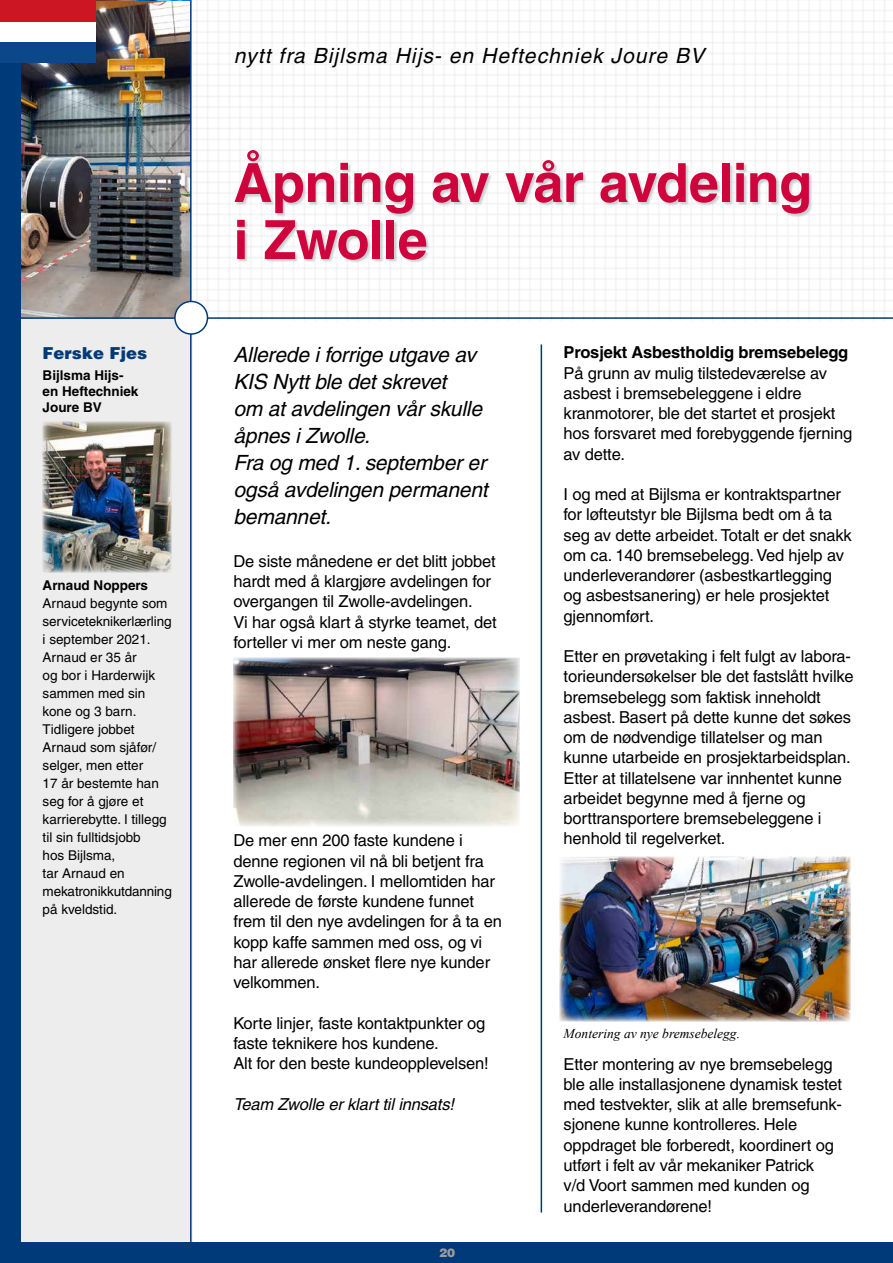
<style>
.page{position:relative;width:893px;height:1263px;background:#003a78}
.page>*{position:absolute;margin:0;border:0;box-sizing:border-box;transform-origin:0 0}
.t1{font:700 54px/57px "Helvetica";letter-spacing:-.015em;color:#d0043c}
.t2{font:italic 21px/27px "Helvetica";letter-spacing:-.01em;color:#000}
.t3{font:italic 21px "Helvetica";letter-spacing:.05em;color:#000}
.t4{font:16.5px/20.2px "Helvetica";letter-spacing:-.01em;color:#000}
.t5{font:700 16.5px "Helvetica";letter-spacing:-.01em;color:#000}
.t6{font:italic 16.5px "Helvetica";letter-spacing:-.01em;color:#000}
.t7{font:900 16.5px "Helvetica";color:#003a78}
.t8{font:13.5px/18px "Helvetica";color:#000}
.t9{font:700 13.5px/16.2px "Helvetica";color:#000}
.t10{font:italic 13.5px "Times New Roman";color:#000}
.t11{font:900 12px "Helvetica";color:#9d9d9c}
</style>
<div class="page">
<div style="left:21px;top:0;width:872px;height:1242px;background:#fff"></div>
<div style="left:21px;top:319px;width:172px;height:923px;background:#ededed"></div>
<img style="left:193px;top:0;width:700px;height:320px">
<img style="left:21px;top:1px;width:169px;height:316px">
<div style="left:235px;top:151px;width:577px;height:112px;background:#bac0c5;opacity:.75"></div>
<hr style="left:20px;top:317px;width:873px;height:2px;background:#003a78">
<img style="left:560px;top:856px;width:290px;height:165px">
<hr style="left:541px;top:344px;width:1px;height:868px;background:#003a78">
<img style="left:233px;top:658px;width:287px;height:168px">
<img style="left:43px;top:422px;width:128px;height:150px">
<img style="left:21px;top:0;width:169px;height:1px">
<div style="left:11px;top:1px;width:85px;height:62px;background:#fff"></div>
<div style="left:11px;top:43px;width:85px;height:20px;background:#0b4789"></div>
<div style="left:11px;top:0;width:85px;height:22px;background:#cc1624"></div>
<div style="left:0;top:1px;width:12px;height:62px;background:#fff"></div>
<div style="left:0;top:43px;width:12px;height:20px;background:#0b4789"></div>
<div style="left:0;top:0;width:12px;height:22px;background:#cc1624"></div>
<hr style="left:190px;top:0;width:2px;height:1242px;background:#003a78">
<div style="left:175px;top:301px;width:32px;height:33px;background:#fff;border-radius:50%"></div>
<div style="left:174px;top:301px;width:34px;height:34px;border:2px solid #003a78;border-radius:50%"></div>
<p class="t7" style="left:43px;top:342px;width:106px">Ferske Fjes</p>
<p class="t9" style="left:43px;top:367px;width:97px">Bijlsma Hijs&shy;en Heftechniek<br>Joure BV</p>
<p class="t9" style="left:43px;top:577px;width:107px">Arnaud Noppers</p>
<p class="t8" style="left:43px;top:595px;width:131px">Arnaud begynte som serviceteknikerlærling i september 2021.<br>Arnaud er 35 år<br>og bor i Harderwijk sammen med sin kone og 3 barn.<br>Tidligere jobbet<br>Arnaud som sjåfør/ selger, men etter<br>17 år bestemte han seg for å gjøre et karrierebytte. I tillegg til sin fulltidsjobb<br>hos Bijlsma,<br>tar Arnaud en mekatronikkutdanning på kveldstid.</p>
<p class="t3" style="left:234px;top:43px;width:472px">nytt fra Bijlsma Hijs- en Heftechniek Joure BV</p>
<h1 class="t1" style="left:233px;top:154px;width:580px">Åpning av vår avdeling i Zwolle</h1>
<p class="t2" style="left:233px;top:341px;width:256px">Allerede i forrige utgave av<br>KIS Nytt ble det skrevet<br>om at avdelingen vår skulle åpnes i Zwolle.<br>Fra og med 1. september er også avdelingen permanent bemannet.</p>
<p class="t4" style="left:233px;top:551px;width:265px">De siste månedene er det blitt jobbet hardt med å klargjøre avdelingen for overgangen til Zwolle-avdelingen.<br>Vi har også klart å styrke teamet, det forteller vi mer om neste gang.</p>
<p class="t4" style="left:233px;top:830px;width:270px">De mer enn 200 faste kundene i denne regionen vil nå bli betjent fra<br>Zwolle-avdelingen. I mellomtiden har allerede de første kundene funnet frem til den nye avdelingen for å ta en kopp kaffe sammen med oss, og vi har allerede ønsket flere nye kunder velkommen.</p>
<p class="t4" style="left:233px;top:1013px;width:257px">Korte linjer, faste kontaktpunkter og faste teknikere hos kundene.<br>Alt for den beste kundeopplevelsen!</p>
<p class="t6" style="left:233px;top:1094px;width:222px">Team Zwolle er klart til innsats!</p>
<p class="t11" style="left:439px;top:1244px;width:18px">20</p>
<p class="t5" style="left:564px;top:343px;width:286px">Prosjekt Asbestholdig bremsebelegg</p>
<p class="t4" style="left:564px;top:363px;width:290px">På grunn av mulig tilstedeværelse av asbest i bremsebeleggene i eldre kranmotorer, ble det startet et prosjekt hos forsvaret med forebyggende fjerning av dette.</p>
<p class="t4" style="left:564px;top:484px;width:290px">I og med at Bijlsma er kontraktspartner for løfteutstyr ble Bijlsma bedt om å ta seg av dette arbeidet. Totalt er det snakk om ca. 140 bremsebelegg. Ved hjelp av underleverandører (asbestkartlegging og asbestsanering) er hele prosjektet gjennomført.</p>
<p class="t4" style="left:564px;top:646px;width:291px">Etter en prøvetaking i felt fulgt av labora&shy;torieundersøkelser ble det fastslått hvilke bremsebelegg som faktisk inneholdt asbest. Basert på dette kunne det søkes om de nødvendige tillatelser og man kunne utarbeide en prosjektarbeidsplan.<br>Etter at tillatelsene var innhentet kunne arbeidet begynne med å fjerne og borttransportere bremsebeleggene i henhold til regelverket.</p>
<p class="t10" style="left:564px;top:1024px;width:178px">Montering av nye bremsebelegg.</p>
<p class="t4" style="left:564px;top:1054px;width:280px">Etter montering av nye bremsebelegg ble alle installasjonene dynamisk testet med testvekter, slik at alle bremsefunk&shy;sjonene kunne kontrolleres. Hele oppdraget ble forberedt, koordinert og utført i felt av vår mekaniker Patrick<br>v/d Voort sammen med kunden og underleverandørene!</p>
</div>
